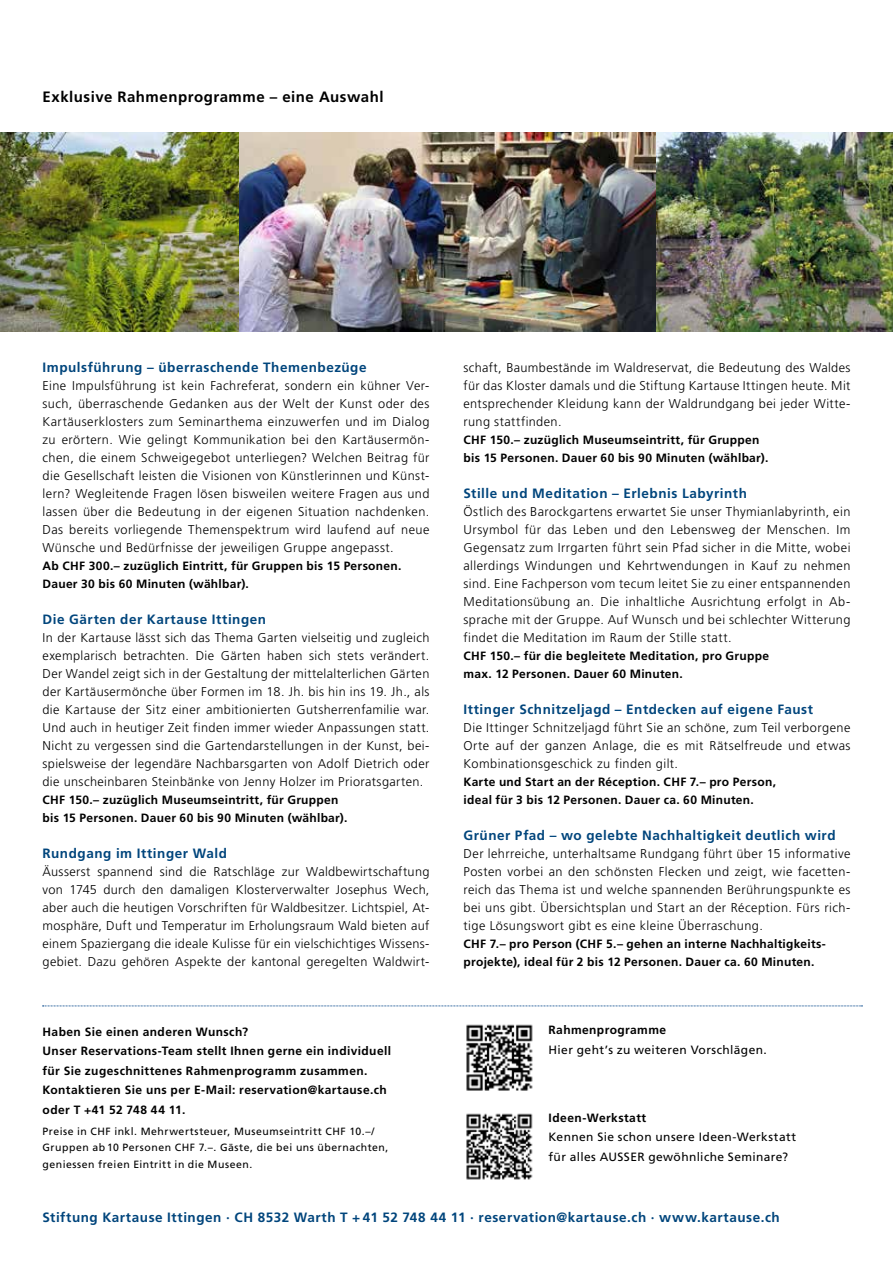
<style>
.page{position:relative;width:893px;height:1263px;background:#fff}
.page>*{position:absolute;margin:0;border:0;box-sizing:border-box;transform-origin:0 0}
.t1{font:700 15px "Frutiger LT Pro";letter-spacing:.035em;color:#000}
.t2{font:700 13.5px "Frutiger LT Pro";letter-spacing:.04em;color:#00457c}
.t3{font:300 12.75px/18px "Frutiger LT Pro";letter-spacing:.035em;color:#000;text-align:justify}
.t4{font:700 12px/18px "Frutiger LT Pro";letter-spacing:.025em;color:#000}
.t5{font:12px/19.5px "Frutiger LT Pro";letter-spacing:.03em;color:#000}
.t6{font:10.5px/16.5px "Frutiger LT Pro";letter-spacing:.05em;color:#000}
</style>
<div class="page">
<img style="left:0;top:133px;width:657px;height:199px">
<img style="left:657px;top:133px;width:236px;height:199px">
<img style="left:466px;top:1024px;width:67px;height:67px">
<img style="left:466px;top:1113px;width:67px;height:67px">
<svg style="left:43px;top:1006px;width:819px;height:1px"></svg>
<p class="t1" style="left:43px;top:88px;width:342px">Exklusive Rahmenprogramme – eine Auswahl</p>
<p class="t2" style="left:43px;top:359px;width:326px">Impulsführung – überraschende Themenbezüge</p>
<p class="t3" style="left:43px;top:376px;width:388px">Eine Impulsführung ist kein Fachreferat, sondern ein kühner Ver&shy;such, überraschende Gedanken aus der Welt der Kunst oder des Kartäuserklosters zum Seminarthema einzuwerfen und im Dialog zu erörtern. Wie gelingt Kommunikation bei den Kartäusermön&shy;chen, die einem Schweigegebot unterliegen? Welchen Beitrag für die Gesellschaft leisten die Visionen von Künstlerinnen und Künst&shy;lern? Wegleitende Fragen lösen bisweilen weitere Fragen aus und lassen über die Bedeutung in der eigenen Situation nachdenken.<br>Das bereits vorliegende Themenspektrum wird laufend auf neue Wünsche und Bedürfnisse der jeweiligen Gruppe angepasst.</p>
<p class="t4" style="left:43px;top:557px;width:360px">Ab CHF 300.– zuzüglich Eintritt, für Gruppen bis 15 Personen.<br>Dauer 30 bis 60 Minuten (wählbar).</p>
<p class="t2" style="left:43px;top:611px;width:225px">Die Gärten der Kartause Ittingen</p>
<p class="t3" style="left:43px;top:628px;width:388px">In der Kartause lässt sich das Thema Garten vielseitig und zugleich exemplarisch betrachten. Die Gärten haben sich stets verändert.<br>Der Wandel zeigt sich in der Gestaltung der mittelalterlichen Gärten der Kartäusermönche über Formen im 18. Jh. bis hin ins 19. Jh., als die Kartause der Sitz einer ambitionierten Gutsherrenfamilie war.<br>Und auch in heutiger Zeit finden immer wieder Anpassungen statt.<br>Nicht zu vergessen sind die Gartendarstellungen in der Kunst, bei&shy;spielsweise der legendäre Nachbarsgarten von Adolf Dietrich oder die unscheinbaren Steinbänke von Jenny Holzer im Prioratsgarten.</p>
<p class="t4" style="left:43px;top:791px;width:307px">CHF 150.– zuzüglich Museumseintritt, für Gruppen bis 15 Personen. Dauer 60 bis 90 Minuten (wählbar).</p>
<p class="t2" style="left:43px;top:845px;width:186px">Rundgang im Ittinger Wald</p>
<p class="t3" style="left:43px;top:862px;width:388px">Äusserst spannend sind die Ratschläge zur Waldbewirtschaftung von 1745 durch den damaligen Klosterverwalter Josephus Wech, aber auch die heutigen Vorschriften für Waldbesitzer. Lichtspiel, At&shy;mosphäre, Duft und Temperatur im Erholungsraum Wald bieten auf einem Spaziergang die ideale Kulisse für ein vielschichtiges Wissens&shy;gebiet. Dazu gehören Aspekte der kantonal geregelten Waldwirt-</p>
<p class="t4" style="left:43px;top:1022px;width:350px;line-height:19.5px">Haben Sie einen anderen Wunsch?<br>Unser Reservations-Team stellt Ihnen gerne ein individuell für Sie zugeschnittenes Rahmenprogramm zusammen.<br>Kontaktieren Sie uns per E-Mail: reservation@kartause.ch oder T +41 52 748 44 11.</p>
<p class="t6" style="left:43px;top:1123px;width:347px">Preise in CHF inkl. Mehrwertsteuer, Museumseintritt CHF 10.–/<br>Gruppen ab 10 Personen CHF 7.–. Gäste, die bei uns übernachten, geniessen freien Eintritt in die Museen.</p>
<p class="t3" style="left:463px;top:358px;width:388px">schaft, Baumbestände im Waldreservat, die Bedeutung des Waldes für das Kloster damals und die Stiftung Kartause Ittingen heute. Mit entsprechender Kleidung kann der Waldrundgang bei jeder Witte&shy;rung stattfinden.</p>
<p class="t4" style="left:463px;top:431px;width:307px">CHF 150.– zuzüglich Museumseintritt, für Gruppen bis 15 Personen. Dauer 60 bis 90 Minuten (wählbar).</p>
<p class="t2" style="left:463px;top:485px;width:285px">Stille und Meditation – Erlebnis Labyrinth</p>
<p class="t3" style="left:463px;top:502px;width:388px">Östlich des Barockgartens erwartet Sie unser Thymianlabyrinth, ein Ursymbol für das Leben und den Lebensweg der Menschen. Im Gegensatz zum Irrgarten führt sein Pfad sicher in die Mitte, wobei allerdings Windungen und Kehrtwendungen in Kauf zu nehmen sind. Eine Fachperson vom tecum leitet Sie zu einer entspannenden Meditationsübung an. Die inhaltliche Ausrichtung erfolgt in Ab&shy;sprache mit der Gruppe. Auf Wunsch und bei schlechter Witterung findet die Meditation im Raum der Stille statt.</p>
<p class="t4" style="left:463px;top:647px;width:307px">CHF 150.– für die begleitete Meditation, pro Gruppe max. 12 Personen. Dauer 60 Minuten.</p>
<p class="t2" style="left:463px;top:701px;width:351px">Ittinger Schnitzeljagd – Entdecken auf eigene Faust</p>
<p class="t3" style="left:463px;top:718px;width:388px">Die Ittinger Schnitzeljagd führt Sie an schöne, zum Teil verborgene Orte auf der ganzen Anlage, die es mit Rätselfreude und etwas Kombinationsgeschick zu finden gilt.</p>
<p class="t4" style="left:463px;top:773px;width:314px">Karte und Start an der Réception. CHF 7.– pro Person, ideal für 3 bis 12 Personen. Dauer ca. 60 Minuten.</p>
<p class="t2" style="left:463px;top:827px;width:374px">Grüner Pfad – wo gelebte Nachhaltigkeit deutlich wird</p>
<p class="t3" style="left:463px;top:844px;width:388px">Der lehrreiche, unterhaltsame Rundgang führt über 15 informative Posten vorbei an den schönsten Flecken und zeigt, wie facetten&shy;reich das Thema ist und welche spannenden Berührungspunkte es bei uns gibt. Übersichtsplan und Start an der Réception. Fürs rich&shy;tige Lösungswort gibt es eine kleine Überraschung.</p>
<p class="t4" style="left:463px;top:935px;width:364px">CHF 7.– pro Person (CHF 5.– gehen an interne Nachhaltigkeits&shy;projekte), ideal für 2 bis 12 Personen. Dauer ca. 60 Minuten.</p>
<p class="t4" style="left:549px;top:1021px;width:119px">Rahmenprogramme</p>
<p class="t5" style="left:549px;top:1040px;width:220px">Hier geht’s zu weiteren Vorschlägen.</p>
<p class="t4" style="left:549px;top:1108px;width:99px">Ideen-Werkstatt</p>
<p class="t5" style="left:549px;top:1127px;width:249px">Kennen Sie schon unsere Ideen-Werkstatt für alles AUSSER gewöhnliche Seminare?</p>
<p class="t2" style="left:43px;top:1209px;width:739px">Stiftung Kartause Ittingen · CH 8532 Warth T + 41 52 748 44 11 · reservation@kartause.ch · www.kartause.ch</p>
</div>
